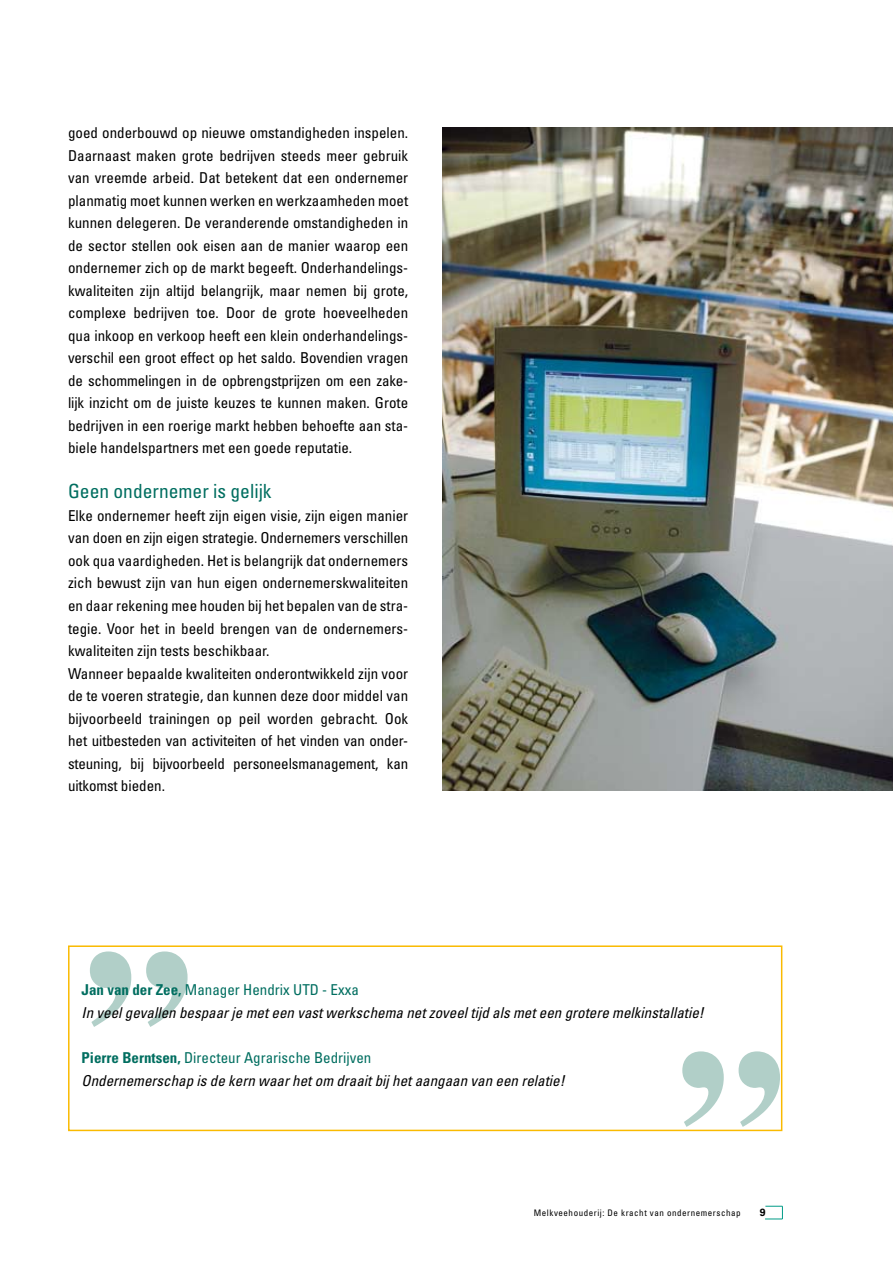
<style>
.page{position:relative;width:893px;height:1263px;background:#fff}
.page>*{position:absolute;margin:0;border:0;box-sizing:border-box;transform-origin:0 0}
.t1{font:700 225px "Times";color:#b1cfc8}
.t2{font:condensed 19.5px "Univers LT Std";color:#006e60}
.t3{font:condensed 15px/22.5px "Univers LT Std";color:#000;text-align:justify}
.t4{font:italic condensed 15px/22.5px "Univers LT Std";color:#000}
.t5{font:700 10.5px "Univers LT Std";color:#000}
.t6{font:condensed 9px "Univers LT Std";letter-spacing:.06em;color:#000}
.s1{font-weight:700;font-style:normal;color:#006e60}
.s2{font-style:normal;color:#006e60}
</style>
<div class="page">
<svg style="left:765px;top:1206px;width:18px;height:13px"></svg>
<div style="left:68px;top:945px;width:714px;height:186px;border:2px solid #faba00"></div>
<img style="left:442px;top:128px;width:451px;height:662px">
<p class="t3" style="left:68px;top:122px;width:342px">goed onderbouwd op nieuwe omstandigheden inspelen.<br>Daarnaast maken grote bedrijven steeds meer gebruik van vreemde arbeid. Dat betekent dat een ondernemer planmatig moet kunnen werken en werkzaamheden moet kunnen delegeren. De veranderende omstandigheden in de sector stellen ook eisen aan de manier waarop een ondernemer zich op de markt begeeft. Onderhandelings&shy;kwaliteiten zijn altijd belangrijk, maar nemen bij grote, complexe bedrijven toe. Door de grote hoeveelheden qua inkoop en verkoop heeft een klein onderhandelings&shy;verschil een groot effect op het saldo. Bovendien vragen de schommelingen in de opbrengstprijzen om een zake&shy;lijk inzicht om de juiste keuzes te kunnen maken. Grote bedrijven in een roerige markt hebben behoefte aan sta&shy;biele handelspartners met een goede reputatie.</p>
<h2 class="t2" style="left:68px;top:479px;width:205px">Geen ondernemer is gelijk</h2>
<p class="t3" style="left:68px;top:504px;width:342px;text-align:left">Elke ondernemer heeft zijn eigen visie, zijn eigen manier van doen en zijn eigen strategie. Ondernemers verschillen ook qua vaardigheden. Het is belangrijk dat ondernemers zich bewust zijn van hun eigen ondernemerskwaliteiten en daar rekening mee houden bij het bepalen van de stra&shy;tegie. Voor het in beeld brengen van de ondernemers&shy;kwaliteiten zijn tests beschikbaar.<br>Wanneer bepaalde kwaliteiten onderontwikkeld zijn voor de te voeren strategie, dan kunnen deze door middel van bijvoorbeeld trainingen op peil worden gebracht. Ook het uitbesteden van activiteiten of het vinden van onder&shy;steuning, bij bijvoorbeeld personeelsmanagement, kan uitkomst bieden.</p>
<h1 class="t1" style="left:72px;top:695px;width:114px">,,</h1>
<p class="t4" style="left:82px;top:979px;width:624px"><span class="s1">Jan van der Zee,</span> <span class="s2">Manager Hendrix UTD - Exxa<br></span>In veel gevallen bespaar je met een vast werkschema net zoveel tijd als met een grotere melkinstallatie!</p>
<p class="t4" style="left:82px;top:1046px;width:485px"><span class="s1">Pierre Berntsen,</span> <span class="s2">Directeur Agrarische Bedrijven<br></span>Ondernemerschap is de kern waar het om draait bij het aangaan van een relatie!</p>
<h1 class="t1" style="left:664px;top:795px;width:114px">,,</h1>
<p class="t6" style="left:534px;top:1207px;width:208px">Melkveehouderij: De kracht van ondernemerschap</p>
<p class="t5" style="left:760px;top:1206px;width:7px">9</p>
</div>
